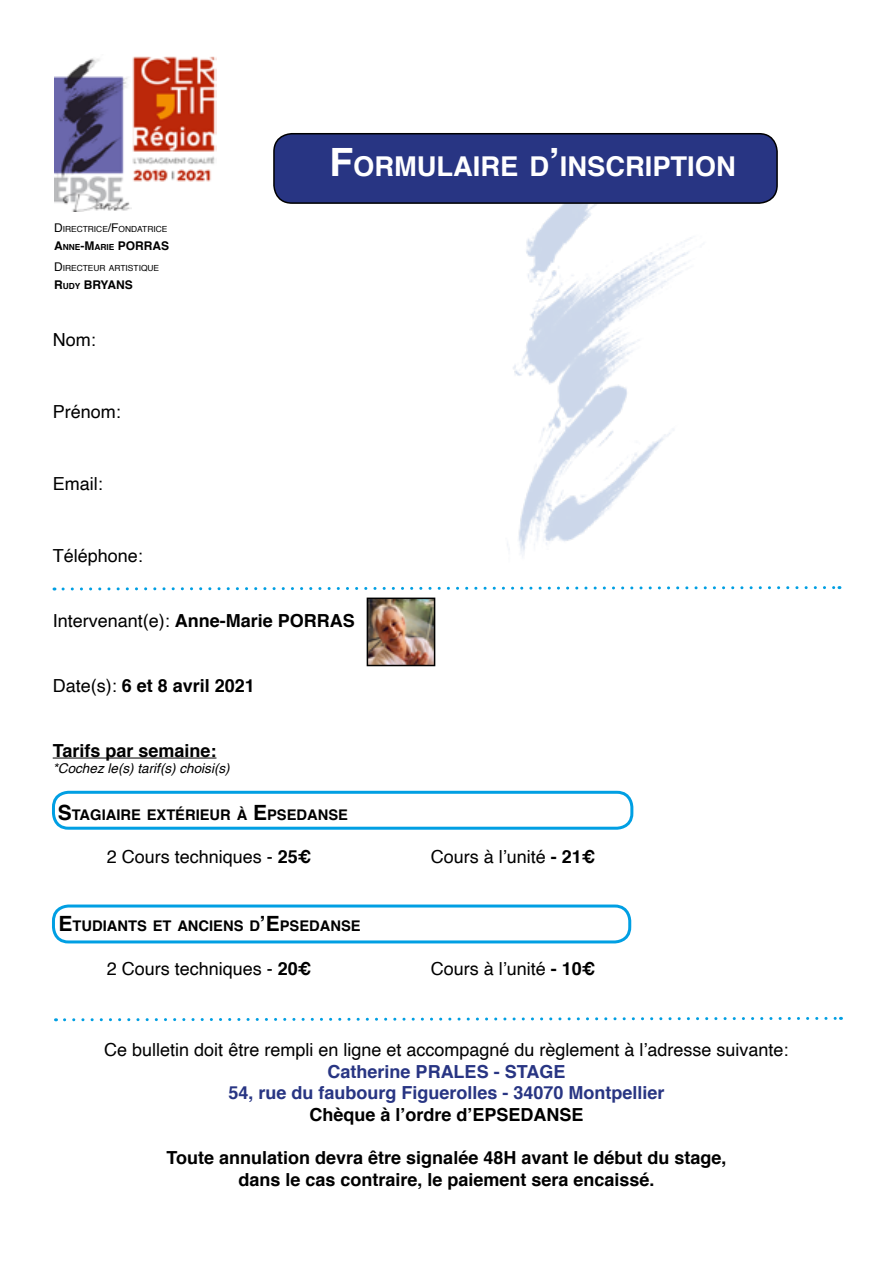
<style>
.page{position:relative;width:893px;height:1263px;background:#fff}
.page>*{position:absolute;margin:0;border:0;box-sizing:border-box;transform-origin:0 0}
.t1{font:700 27.3px "Helvetica";color:#fff}
.t2{font:700 18px "Helvetica";color:#000}
.t3{font:18px "Helvetica";color:#000}
.t4{font:700 18px "Helvetica";color:#283583}
.t5{font:700 14.7px "Helvetica";color:#000}
.t6{font:italic 13.5px "Helvetica";color:#000}
.t7{font:700 12px "Helvetica";color:#000}
.t8{font:8.4px "Helvetica";color:#000}
.s1{font-size:12px}
.s2{font-size:8.4px}
.s3{font-size:39px}
.s4{font-weight:400}
.s5{font-size:21px}
.s6{font-weight:700}
</style>
<div class="page">
<img style="left:367px;top:190px;width:411px;height:408px">
<img style="left:54px;top:58px;width:78px;height:154px">
<div style="left:274px;top:134px;width:503px;height:69px;background:#283583;border-radius:18px"></div>
<div style="left:273px;top:133px;width:505px;height:71px;border:2px solid #000;border-radius:18px"></div>
<img style="left:132px;top:56px;width:85px;height:126px">
<svg style="left:54px;top:585px;width:786px;height:7px"></svg>
<hr style="left:53px;top:757px;width:163px;height:1px;background:#000">
<div style="left:52px;top:791px;width:581px;height:39px;border:3px solid #009fe3;border-radius:15px"></div>
<div style="left:52px;top:904px;width:579px;height:39px;border:3px solid #009fe3;border-radius:15px"></div>
<img style="left:370px;top:601px;width:62px;height:62px">
<div style="left:367px;top:598px;width:68px;height:68px;border:2px solid #000"></div>
<svg style="left:56px;top:1016px;width:785px;height:6px"></svg>
<p class="t8" style="left:54px;top:223px;width:115px"><span class="s1">D</span>IRECTRICE<span class="s1">/F</span>ONDATRICE</p>
<p class="t7" style="left:54px;top:236px;width:117px">A<span class="s2">NNE</span>-M<span class="s2">ARIE</span> PORRAS</p>
<p class="t8" style="left:54px;top:262px;width:107px"><span class="s1">D</span>IRECTEUR ARTISTIQUE</p>
<p class="t7" style="left:54px;top:275px;width:80px">R <span class="s2">UDY</span> BRYANS</p>
<p class="t3" style="left:53px;top:326px;width:45px">Nom:</p>
<p class="t3" style="left:53px;top:398px;width:70px">Prénom:</p>
<p class="t3" style="left:53px;top:470px;width:52px">Email:</p>
<p class="t3" style="left:53px;top:542px;width:92px">Téléphone:</p>
<p class="t1" style="left:329px;top:144px;width:408px"><span class="s3">F</span>ORMULAIRE D<span class="s3">’</span>INSCRIPTION</p>
<p class="t2" style="left:53px;top:606px;width:304px"><span class="s4">Intervenant(e):</span> Anne-Marie PORRAS</p>
<p class="t2" style="left:53px;top:671px;width:204px"><span class="s4">Date(s):</span> 6 et 8 avril 2021</p>
<p class="t2" style="left:53px;top:736px;width:165px">Tarifs par semaine:</p>
<p class="t6" style="left:53px;top:757px;width:179px">*Cochez le(s) tarif(s) choisi(s)</p>
<p class="t5" style="left:58px;top:803px;width:292px"><span class="s5">S</span>TAGIAIRE EXTÉRIEUR À <span class="s5">E</span>PSEDANSE</p>
<p class="t3" style="left:107px;top:843px;width:206px">2 Cours techniques - <span class="s6">25€</span></p>
<p class="t3" style="left:431px;top:843px;width:166px">Cours à l’unité <span class="s6">- 21€</span></p>
<p class="t5" style="left:59px;top:914px;width:304px"><span class="s5">E</span>TUDIANTS ET ANCIENS D<span class="s5">’E</span> PSEDANSE</p>
<p class="t3" style="left:107px;top:954px;width:206px">2 Cours techniques - <span class="s6">20€</span></p>
<p class="t3" style="left:431px;top:954px;width:166px">Cours à l’unité <span class="s6">- 10€</span></p>
<p class="t3" style="left:104px;top:1036px;width:686px">Ce bulletin doit être rempli en ligne et accompagné du règlement à l’adresse suivante:</p>
<p class="t4" style="left:328px;top:1057px;width:239px">Catherine PRALES - STAGE</p>
<p class="t4" style="left:228px;top:1078px;width:438px">54, rue du faubourg Figuerolles - 34070 Montpellier</p>
<p class="t2" style="left:309px;top:1100px;width:276px">Chèque à l’ordre d’EPSEDANSE</p>
<p class="t2" style="left:167px;top:1143px;width:561px">Toute annulation devra être signalée 48H avant le début du stage,</p>
<p class="t2" style="left:238px;top:1165px;width:418px">dans le cas contraire, le paiement sera encaissé.</p>
</div>
